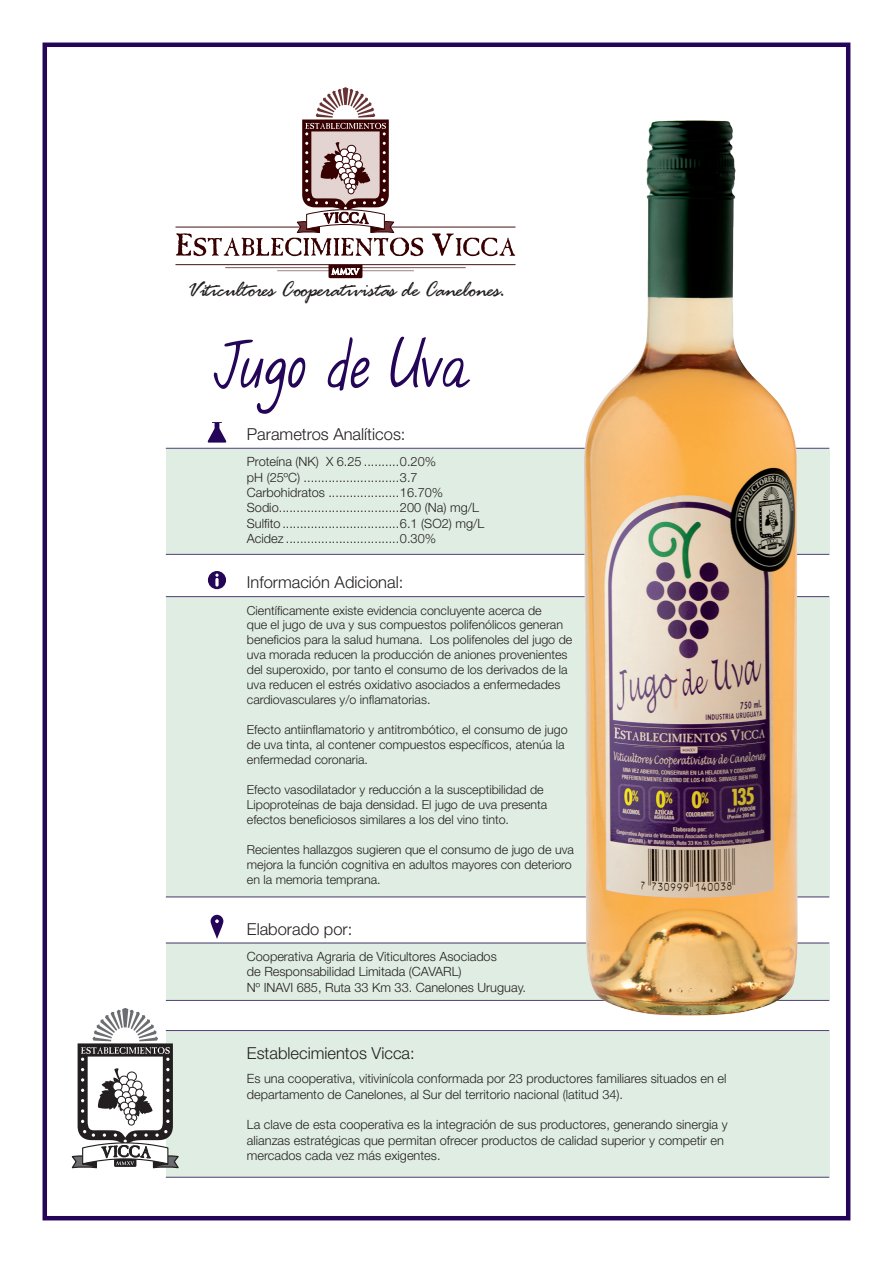
<style>
.page{position:relative;width:893px;height:1263px;background:#fff}
.page>*{position:absolute;margin:0;border:0;box-sizing:border-box;transform-origin:0 0}
.t1{font:61.05px "KG Hope For A Cure";color:#240557}
.t2{font:23.7px "Rage Italic Let Plain";color:#231f20}
.t3{font:300 16.5px "Helvetica Neue";color:#231f20}
.t4{font:300 12.75px/15.3px "Helvetica Neue";color:#231f20}
.t5{font:300 12.45px/15px "Helvetica Neue";color:#231f20}
</style>
<div class="page">
<div style="left:43px;top:43px;width:807px;height:1177px;border:4px solid #240557"></div>
<div style="left:166px;top:1030px;width:663px;height:147px;background:#e0ede2"></div>
<svg style="left:175px;top:87px;width:341px;height:191px"></svg>
<div style="left:166px;top:943px;width:663px;height:58px;background:#e0ede2"></div>
<div style="left:166px;top:596px;width:663px;height:301px;background:#e0ede2"></div>
<div style="left:166px;top:448px;width:663px;height:107px;background:#e0ede2"></div>
<hr style="left:166px;top:943px;width:663px;height:1px;background:#51417a">
<svg style="left:211px;top:915px;width:12px;height:24px"></svg>
<hr style="left:166px;top:448px;width:663px;height:1px;background:#51417a">
<svg style="left:207px;top:422px;width:20px;height:21px"></svg>
<hr style="left:166px;top:596px;width:663px;height:1px;background:#51417a">
<svg style="left:208px;top:571px;width:18px;height:18px"></svg>
<hr style="left:166px;top:1177px;width:663px;height:1px;background:#51417a">
<hr style="left:166px;top:1030px;width:663px;height:1px;background:#51417a">
<hr style="left:166px;top:896px;width:663px;height:1px;background:#51417a">
<hr style="left:166px;top:554px;width:663px;height:1px;background:#51417a">
<hr style="left:166px;top:1000px;width:663px;height:1px;background:#51417a">
<img style="left:563px;top:120px;width:259px;height:896px">
<svg style="left:71px;top:1008px;width:108px;height:161px"></svg>
<h2 class="t2" style="left:187px;top:279px;width:320px">Viticultores Cooperativistas de Canelones.</h2>
<h1 class="t1" style="left:212px;top:331px;width:258px">Jugo de Uva</h1>
<h3 class="t3" style="left:247px;top:424px;width:160px">Parametros Analíticos:</h3>
<p class="t4" style="left:247px;top:454px;width:239px">Proteína (NK) X 6.25 ..........0.20%<br>pH (25ºC) ...........................3.7<br>Carbohidratos ....................16.70% Sodio..................................200 (Na) mg/L Sulfito.................................6.1 (SO2) mg/L Acidez ................................0.30%</p>
<h3 class="t3" style="left:247px;top:572px;width:158px">Información Adicional:</h3>
<p class="t5" style="left:247px;top:602px;width:327px">Científicamente existe evidencia concluyente acerca de<br>que el jugo de uva y sus compuestos polifenólicos generan beneficios para la salud humana. Los polifenoles del jugo de uva morada reducen la producción de aniones provenientes del superoxido, por tanto el consumo de los derivados de la uva reducen el estrés oxidativo asociados a enfermedades cardiovasculares y/o inflamatorias.</p>
<p class="t5" style="left:247px;top:722px;width:322px">Efecto antiinflamatorio y antitrombótico, el consumo de jugo de uva tinta, al contener compuestos específicos, atenúa la enfermedad coronaria.</p>
<p class="t5" style="left:247px;top:782px;width:302px">Efecto vasodilatador y reducción a la susceptibilidad de<br>Lipoproteínas de baja densidad. El jugo de uva presenta efectos beneficiosos similares a los del vino tinto.</p>
<p class="t5" style="left:247px;top:841px;width:329px">Recientes hallazgos sugieren que el consumo de jugo de uva mejora la función cognitiva en adultos mayores con deterioro en la memoria temprana.</p>
<h3 class="t3" style="left:247px;top:919px;width:107px">Elaborado por:</h3>
<p class="t4" style="left:247px;top:948px;width:281px">Cooperativa Agraria de Viticultores Asociados<br>de Responsabilidad Limitada (CAVARL)<br>Nº INAVI 685, Ruta 33 Km 33. Canelones Uruguay.</p>
<h3 class="t3" style="left:247px;top:1043px;width:169px">Establecimientos Vicca:</h3>
<p class="t4" style="left:247px;top:1071px;width:481px">Es una cooperativa, vitivinícola conformada por 23 productores familiares situados en el departamento de Canelones, al Sur del territorio nacional (latitud 34).</p>
<p class="t4" style="left:247px;top:1117px;width:482px">La clave de esta cooperativa es la integración de sus productores, generando sinergia y alianzas estratégicas que permitan ofrecer productos de calidad superior y competir en mercados cada vez más exigentes.</p>
</div>
